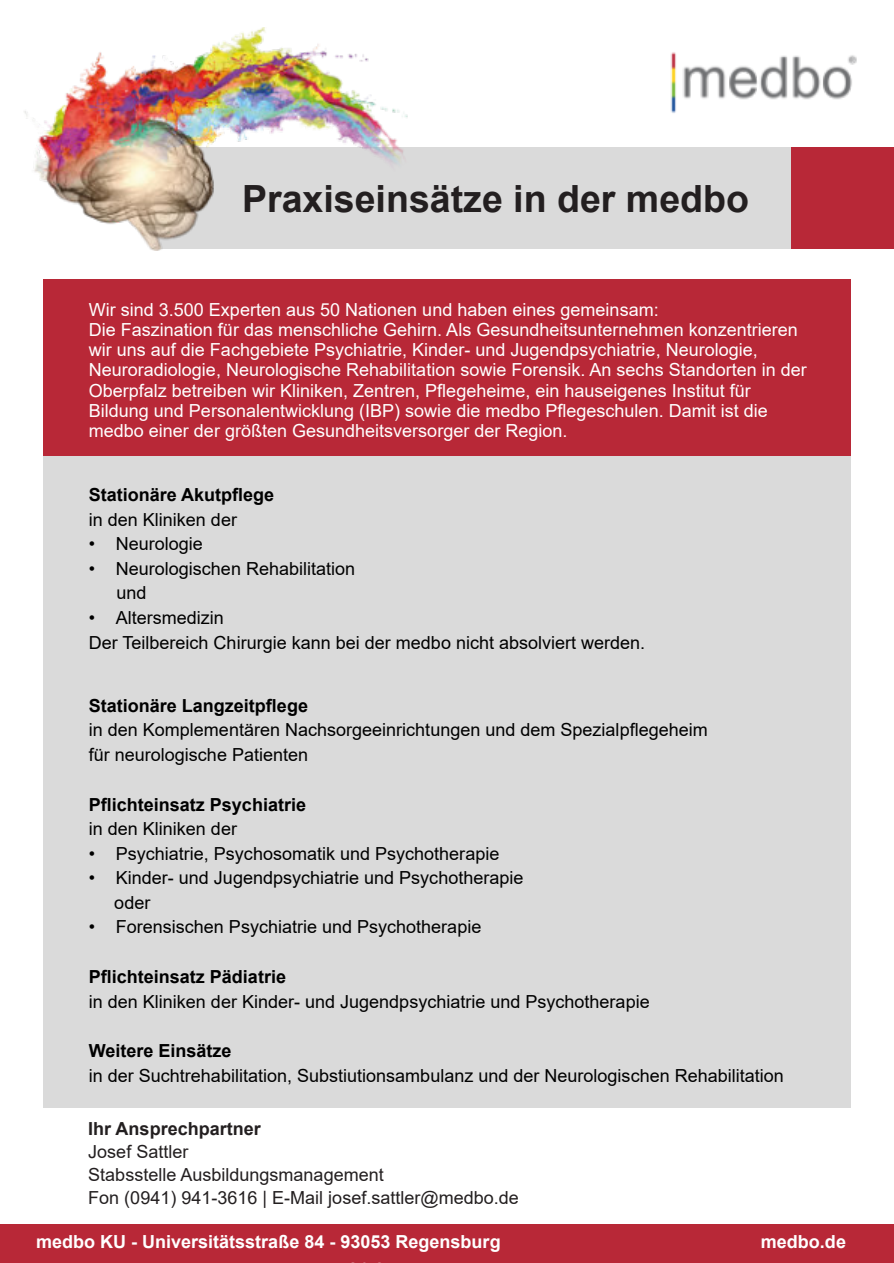
<style>
.page{position:relative;width:894px;height:1263px;background:#fff}
.page>*{position:absolute;margin:0;border:0;box-sizing:border-box;transform-origin:0 0}
.t1{font:700 37.5px "Arial";color:#231f20}
.t2{font:18px/24.6px "Arial";color:#000}
.t3{font:18px/20.1px "Arial";color:#fff}
.t4{font:700 18px "Arial";color:#000}
.t5{font:18px/23.1px "Arial";color:#231f20}
.t6{font:700 18px "Arial";color:#fff}
.t7{font:700 18px "Arial";color:#231f20}
</style>
<div class="page">
<img style="left:670px;top:52px;width:187px;height:61px">
<div style="left:154px;top:148px;width:636px;height:101px;background:#dadada"></div>
<div style="left:43px;top:456px;width:807px;height:652px;background:#dadada"></div>
<div style="left:790px;top:148px;width:103px;height:101px;background:#b82837"></div>
<div style="left:43px;top:280px;width:807px;height:176px;background:#b82837"></div>
<div style="left:0;top:1224px;width:893px;height:39px;background:#b82837"></div>
<img style="left:24px;top:27px;width:385px;height:223px">
<h1 class="t1" style="left:242px;top:184px;width:508px">Praxiseinsätze in der medbo</h1>
<p class="t3" style="left:89px;top:302px;width:719px">Wir sind 3.500 Experten aus 50 Nationen und haben eines gemeinsam:<br>Die Faszination für das menschliche Gehirn. Als Gesundheitsunternehmen konzentrieren wir uns auf die Fachgebiete Psychiatrie, Kinder- und Jugendpsychiatrie, Neurologie, Neuroradiologie, Neurologische Rehabilitation sowie Forensik. An sechs Standorten in der Oberpfalz betreiben wir Kliniken, Zentren, Pflegeheime, ein hauseigenes Institut für Bildung und Personalentwicklung (IBP) sowie die medbo Pflegeschulen. Damit ist die medbo einer der größten Gesundheitsversorger der Region.</p>
<p class="t4" style="left:89px;top:488px;width:187px">Stationäre Akutpflege</p>
<p class="t2" style="left:89px;top:509px;width:150px">in den Kliniken der</p>
<p class="t2" style="left:89px;top:533px;width:116px">• Neurologie</p>
<p class="t2" style="left:116px;top:558px;width:240px;text-indent:-28px">• Neurologischen Rehabilitation und</p>
<p class="t2" style="left:89px;top:607px;width:558px">• Altersmedizin<br>Der Teilbereich Chirurgie kann bei der medbo nicht absolviert werden.</p>
<p class="t4" style="left:89px;top:699px;width:221px">Stationäre Langzeitpflege</p>
<p class="t2" style="left:89px;top:719px;width:620px">in den Komplementären Nachsorgeeinrichtungen und dem Spezialpflegeheim für neurologische Patienten</p>
<p class="t4" style="left:89px;top:797px;width:219px">Pflichteinsatz Psychiatrie</p>
<p class="t2" style="left:89px;top:818px;width:150px">in den Kliniken der</p>
<p class="t2" style="left:89px;top:843px;width:412px">• Psychiatrie, Psychosomatik und Psychotherapie</p>
<p class="t2" style="left:114px;top:867px;width:410px;text-indent:-26px">• Kinder- und Jugendpsychiatrie und Psychotherapie oder</p>
<p class="t2" style="left:89px;top:916px;width:394px">• Forensischen Psychiatrie und Psychotherapie</p>
<p class="t4" style="left:89px;top:970px;width:199px">Pflichteinsatz Pädiatrie</p>
<p class="t2" style="left:89px;top:991px;width:562px">in den Kliniken der Kinder- und Jugendpsychiatrie und Psychotherapie</p>
<p class="t4" style="left:89px;top:1044px;width:144px">Weitere Einsätze</p>
<p class="t2" style="left:89px;top:1065px;width:696px">in der Suchtrehabilitation, Substiutionsambulanz und der Neurologischen Rehabilitation</p>
<p class="t7" style="left:88px;top:1122px;width:174px">Ihr Ansprechpartner</p>
<p class="t5" style="left:88px;top:1142px;width:432px">Josef Sattler<br>Stabsstelle Ausbildungsmanagement<br>Fon (0941) 941-3616 | E-Mail josef.sattler@medbo.de</p>
<p class="t6" style="left:36px;top:1235px;width:466px">medbo KU - Universitätsstraße 84 - 93053 Regensburg</p>
<p class="t6" style="left:760px;top:1235px;width:87px">medbo.de</p>
</div>
